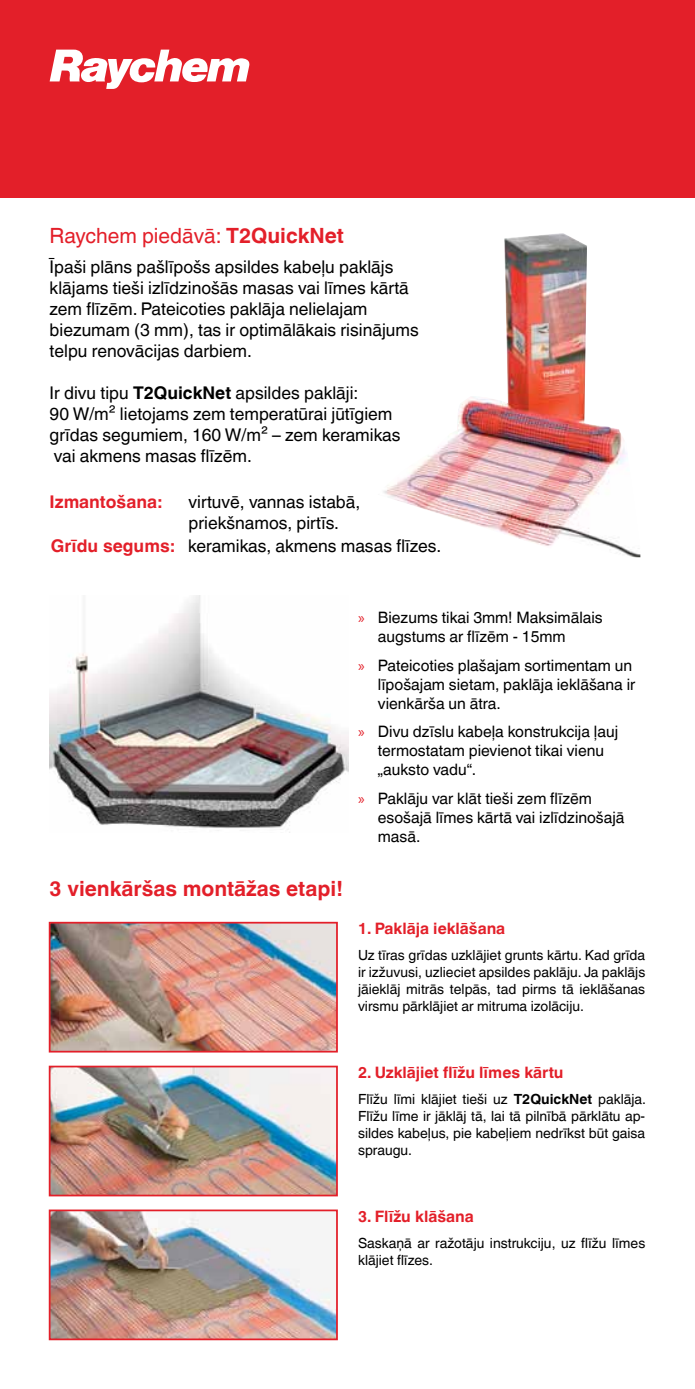
<style>
.page{position:relative;width:695px;height:1389px;background:#fff}
.page>*{position:absolute;margin:0;border:0;box-sizing:border-box;transform-origin:0 0}
.t1{font:21px "Helvetica Linotype";color:#e31f29}
.t2{font:700 21px "Helvetica Linotype";color:#e31f29}
.t3{font:17.5px/21px "Helvetica Linotype";color:#000}
.t4{font:700 17.5px "Helvetica Linotype";color:#e31f29}
.t5{font:15.75px/18.9px "Helvetica Linotype";color:#000}
.t6{font:700 15.75px "Helvetica Linotype";color:#e31f29}
.t7{font:14px/16.8px "Helvetica Linotype";color:#000;text-align:justify}
.s1{font-weight:700}
.s2{font-weight:700;color:#e31f29}
.s3{font-family:"Myriad Pro";color:#e31f29}
</style>
<div class="page">
<img style="left:383px;top:233px;width:257px;height:324px">
<img style="left:50px;top:595px;width:298px;height:238px">
<img style="left:52px;top:925px;width:283px;height:125px">
<div style="left:49px;top:922px;width:289px;height:131px;border:2px solid #e31f29"></div>
<img style="left:52px;top:1069px;width:283px;height:124px">
<div style="left:49px;top:1066px;width:289px;height:130px;border:2px solid #e31f29"></div>
<img style="left:52px;top:1213px;width:283px;height:124px">
<div style="left:49px;top:1210px;width:289px;height:130px;border:2px solid #e31f29"></div>
<div style="left:0;top:0;width:694px;height:198px;background:#e31f29"></div>
<svg style="left:50px;top:50px;width:200px;height:39px"></svg>
<p class="t1" style="left:50px;top:224px;width:296px">Raychem piedāvā: <span class="s1">T2QuickNet</span></p>
<p class="t3" style="left:50px;top:256px;width:370px">Īpaši plāns pašlīpošs apsildes kabeļu paklājs klājams tieši izlīdzinošās masas vai līmes kārtā zem flīzēm. Pateicoties paklāja nelielajam biezumam (3 mm), tas ir optimālākais risinājums telpu renovācijas darbiem.</p>
<p class="t3" style="left:50px;top:382px;width:352px">Ir divu tipu <span class="s1">T2QuickNet</span> apsildes paklāji:<br>90 W/m² lietojams zem temperatūrai jūtīgiem grīdas segumiem, 160 W/m² – zem keramikas vai akmens masas flīzēm.</p>
<p class="t4" style="left:50px;top:491px;width:114px">Izmantošana:</p>
<p class="t3" style="left:188px;top:491px;width:173px">virtuvē, vannas istabā, priekšnamos, pirtīs.</p>
<p class="t3" style="left:51px;top:535px;width:391px"><span class="s2">Grīdu segums:</span> keramikas, akmens masas flīzes.</p>
<p class="t2" style="left:50px;top:876px;width:295px">3 vienkāršas montāžas etapi!</p>
<p class="t5" style="left:378px;top:608px;width:226px;text-indent:-20px"><span class="s3">»</span> Biezums tikai 3mm! Maksimālais augstums ar flīzēm - 15mm</p>
<p class="t5" style="left:378px;top:656px;width:259px;text-indent:-20px"><span class="s3">»</span> Pateicoties plašajam sortimentam un līpošajam sietam, paklāja ieklāšana ir vienkārša un ātra.</p>
<p class="t5" style="left:378px;top:723px;width:242px;text-indent:-20px"><span class="s3">»</span> Divu dzīslu kabeļa konstrukcija ļauj termostatam pievienot tikai vienu „auksto vadu“.</p>
<p class="t5" style="left:378px;top:789px;width:248px;text-indent:-20px"><span class="s3">»</span> Paklāju var klāt tieši zem flīzēm esošajā līmes kārtā vai izlīdzinošajā masā.</p>
<p class="t6" style="left:358px;top:919px;width:149px">1. Paklāja ieklāšana</p>
<p class="t7" style="left:358px;top:947px;width:289px">Uz tīras grīdas uzklājiet grunts kārtu. Kad grīda ir izžuvusi, uzlieciet apsildes paklāju. Ja paklājs jāieklāj mitrās telpās, tad pirms tā ieklāšanas virsmu pārklājiet ar mitruma izolāciju.</p>
<p class="t6" style="left:358px;top:1063px;width:207px">2. Uzklājiet flīžu līmes kārtu</p>
<p class="t7" style="left:358px;top:1091px;width:289px">Flīžu līmi klājiet tieši uz <span class="s1">T2QuickNet</span> paklāja.<br>Flīžu līme ir jāklāj tā, lai tā pilnībā pārklātu ap&shy;sildes kabeļus, pie kabeļiem nedrīkst būt gaisa spraugu.</p>
<p class="t6" style="left:358px;top:1207px;width:117px">3. Flīžu klāšana</p>
<p class="t7" style="left:358px;top:1235px;width:289px">Saskaņā ar ražotāju instrukciju, uz flīžu līmes klājiet flīzes.</p>
</div>
